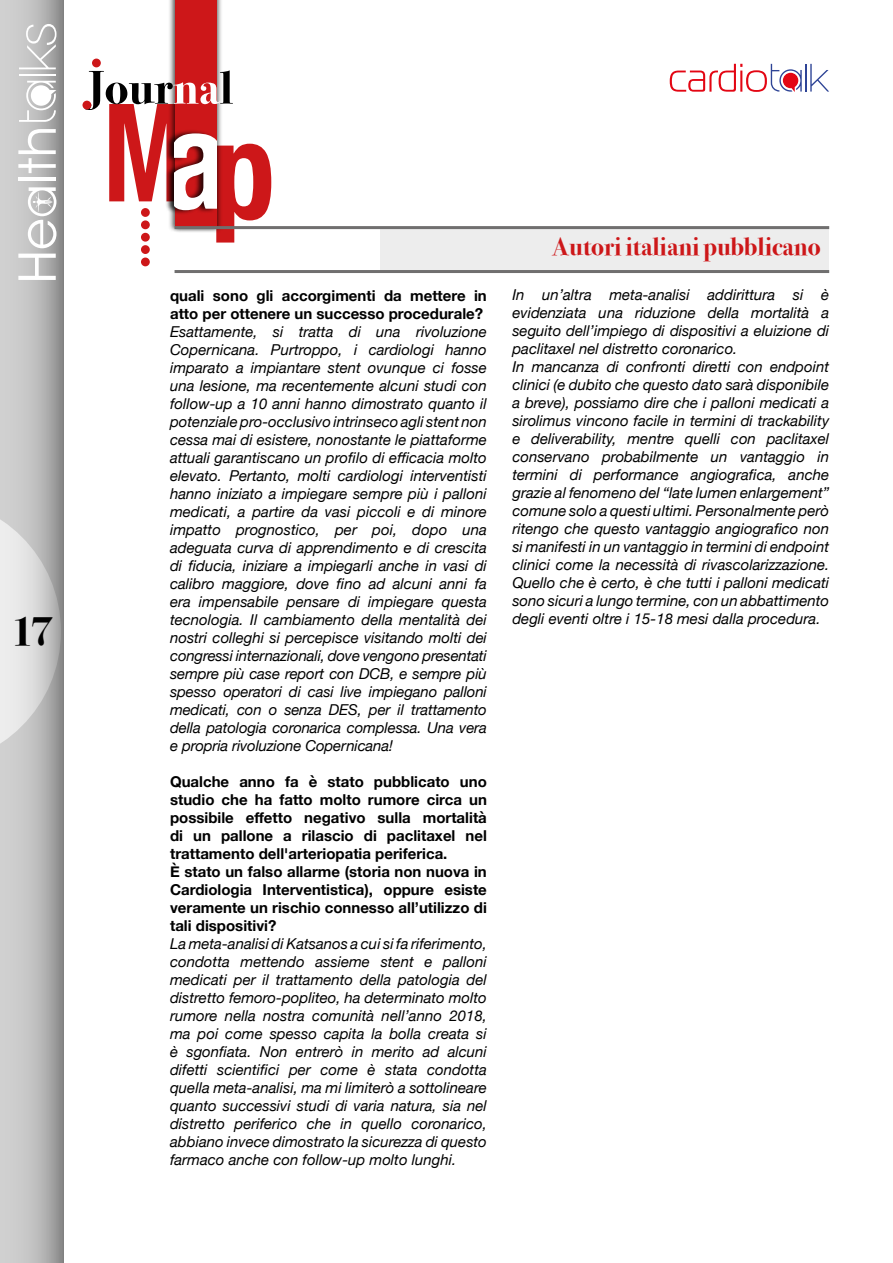
<style>
.page{position:relative;width:893px;height:1263px;background:#fff}
.page>*{position:absolute;margin:0;border:0;box-sizing:border-box;transform-origin:0 0}
.t1{font:700 42.3px "Bodoni Svty Two ITCTT";color:#000}
.t2{font:700 25.5px "Bodoni Svty Two ITCTT";color:#cd1719}
.t3{font:italic 15px/18px "Helvetica Neue";color:#000;text-align:justify}
.t4{font:700 15px/18px "Helvetica Neue";color:#000}
</style>
<div class="page">
<svg style="left:0;top:0;width:64px;height:1263px;background:#bebebe"></svg>
<svg style="left:19px;top:81px;width:37px;height:41px"></svg>
<hr style="left:19px;top:74px;width:37px;height:2px;background:#fff">
<svg style="left:19px;top:24px;width:37px;height:45px;background:#c5c5c5"></svg>
<svg style="left:18px;top:254px;width:38px;height:26px"></svg>
<hr style="left:18px;top:177px;width:38px;height:4px;background:#fff">
<svg style="left:18px;top:129px;width:38px;height:44px"></svg>
<svg style="left:28px;top:187px;width:28px;height:61px"></svg>
<div style="left:381px;top:227px;width:448px;height:45px;background:#ededed"></div>
<div style="left:141px;top:245px;width:9px;height:9px;background:#cd1719;border-radius:50%"></div>
<div style="left:141px;top:258px;width:9px;height:8px;background:#cd1719;border-radius:50%"></div>
<div style="left:168px;top:0;width:51px;height:232px;background:#000;opacity:.5"></div>
<div style="left:172px;top:0;width:51px;height:233px;background:#000;opacity:.5"></div>
<div style="left:175px;top:0;width:41px;height:228px;background:#cd1719"></div>
<svg style="left:85px;top:70px;width:186px;height:173px"></svg>
<div style="left:82px;top:101px;width:9px;height:8px;background:#cd1719;border-radius:50%"></div>
<div style="left:92px;top:59px;width:9px;height:8px;background:#cd1719;border-radius:50%"></div>
<hr style="left:175px;top:226px;width:654px;height:3px;background:#706f6f">
<hr style="left:175px;top:270px;width:654px;height:3px;background:#706f6f">
<hr style="left:805px;top:64px;width:2px;height:28px;background:#2e4496">
<svg style="left:810px;top:64px;width:19px;height:28px"></svg>
<svg style="left:670px;top:64px;width:132px;height:28px"></svg>
<h1 class="t1" style="left:10px;top:596px;width:45px">17</h1>
<p class="t4" style="left:170px;top:287px;width:318px">quali sono gli accorgimenti da mettere in atto per ottenere un successo procedurale?</p>
<p class="t3" style="left:170px;top:323px;width:318px">Esattamente, si tratta di una rivoluzione Copernicana. Purtroppo, i cardiologi hanno imparato a impiantare stent ovunque ci fosse una lesione, ma recentemente alcuni studi con follow-up a 10 anni hanno dimostrato quanto il potenziale pro-occlusivo intrinseco agli stent non cessa mai di esistere, nonostante le piattaforme attuali garantiscano un profilo di efficacia molto elevato. Pertanto, molti cardiologi interventisti hanno iniziato a impiegare sempre più i palloni medicati, a partire da vasi piccoli e di minore impatto prognostico, per poi, dopo una adeguata curva di apprendimento e di crescita di fiducia, iniziare a impiegarli anche in vasi di calibro maggiore, dove fino ad alcuni anni fa era impensabile pensare di impiegare questa tecnologia. Il cambiamento della mentalità dei nostri colleghi si percepisce visitando molti dei congressi internazionali, dove vengono presentati sempre più case report con DCB, e sempre più spesso operatori di casi live impiegano palloni medicati, con o senza DES, per il trattamento della patologia coronarica complessa. Una vera e propria rivoluzione Copernicana!</p>
<p class="t4" style="left:170px;top:773px;width:318px">Qualche anno fa è stato pubblicato uno studio che ha fatto molto rumore circa un possibile effetto negativo sulla mortalità di un pallone a rilascio di paclitaxel nel trattamento dell'arteriopatia periferica.<br>È stato un falso allarme (storia non nuova in Cardiologia Interventistica), oppure esiste veramente un rischio connesso all’utilizzo di tali dispositivi?</p>
<p class="t3" style="left:170px;top:935px;width:318px">La meta-analisi di Katsanos a cui si fa riferimento, condotta mettendo assieme stent e palloni medicati per il trattamento della patologia del distretto femoro-popliteo, ha determinato molto rumore nella nostra comunità nell’anno 2018, ma poi come spesso capita la bolla creata si è sgonfiata. Non entrerò in merito ad alcuni difetti scientifici per come è stata condotta quella meta-analisi, ma mi limiterò a sottolineare quanto successivi studi di varia natura, sia nel distretto periferico che in quello coronarico, abbiano invece dimostrato la sicurezza di questo farmaco anche con follow-up molto lunghi.</p>
<h2 class="t2" style="left:552px;top:225px;width:270px">Autori italiani pubblicano</h2>
<p class="t3" style="left:512px;top:287px;width:318px;text-align:left">In un’altra meta-analisi addirittura si è evidenziata una riduzione della mortalità a seguito dell’impiego di dispositivi a eluizione di paclitaxel nel distretto coronarico.<br>In mancanza di confronti diretti con endpoint clinici (e dubito che questo dato sarà disponibile a breve), possiamo dire che i palloni medicati a sirolimus vincono facile in termini di trackability e deliverability, mentre quelli con paclitaxel conservano probabilmente un vantaggio in termini di performance angiografica, anche grazie al fenomeno del “late lumen enlargement” comune solo a questi ultimi. Personalmente però ritengo che questo vantaggio angiografico non si manifesti in un vantaggio in termini di endpoint clinici come la necessità di rivascolarizzazione.<br>Quello che è certo, è che tutti i palloni medicati sono sicuri a lungo termine, con un abbattimento degli eventi oltre i 15-18 mesi dalla procedura.</p>
</div>
